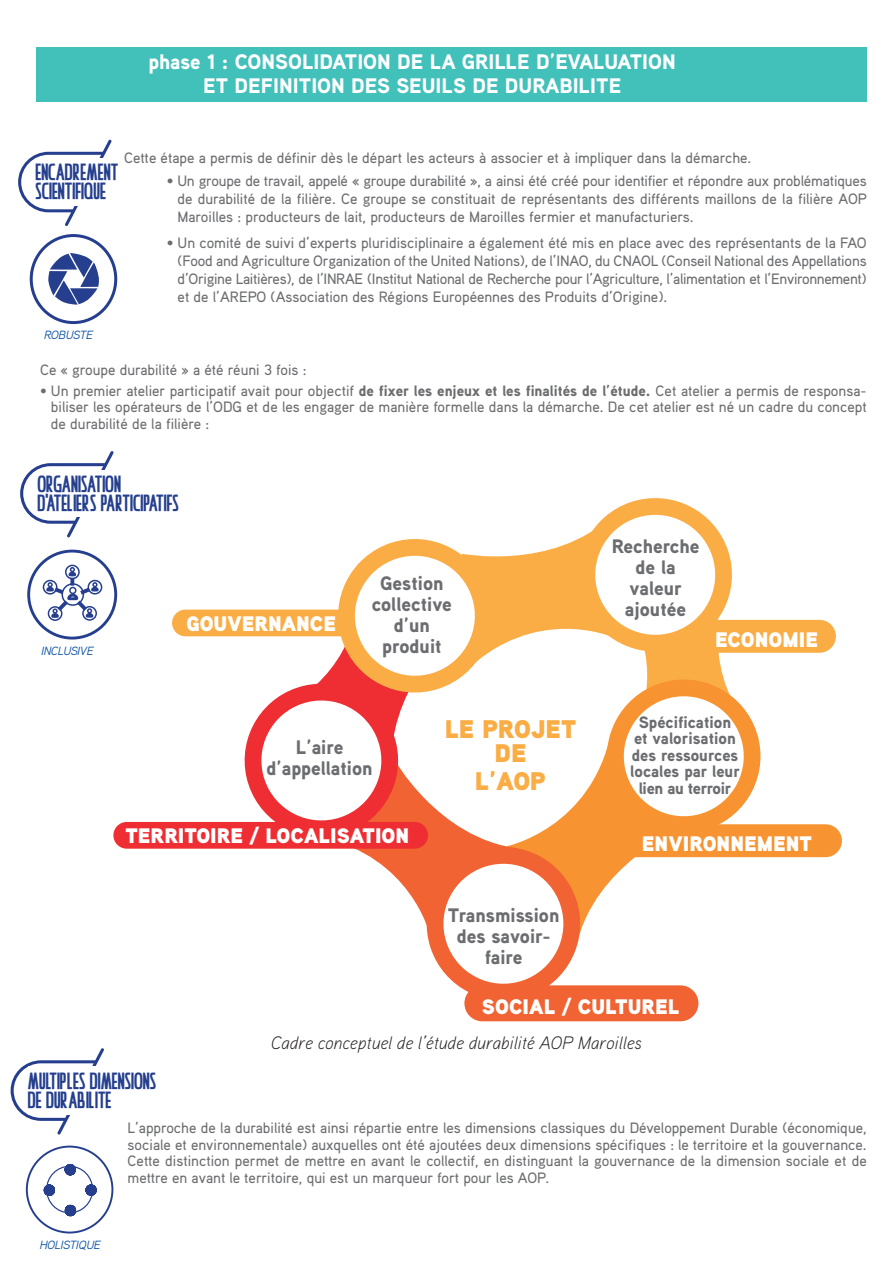
<style>
.page{position:relative;width:893px;height:1263px;background:#fff}
.page>*{position:absolute;margin:0;border:0;box-sizing:border-box;transform-origin:0 0}
.t1{font:25.5px/24px "Aaux Pro Ultra";color:#faad45;text-align:center}
.t2{font:900 21px/24px "Aaux Pro";color:#fff;text-align:center}
.t3{font:21px "Aaux Pro Ultra";color:#fff}
.t4{font:900 19.5px/21px "Aaux Pro";color:#6c6d70;text-align:center}
.t5{font:italic 300 18px "Aaux Pro";color:#231f20}
.t6{font:900 16.5px/16.5px "Aaux Pro";color:#6c6d70;text-align:center}
.t7{font:500 15px/16.5px "Aaux Pro";color:#6c6d70;text-align:justify}
.t8{font:15px/19.5px "I Am Awake";color:#253f8e}
.t9{font:italic 11.85px "Aaux Pro";letter-spacing:-.03em;color:#0850a3}
.s1{font-weight:900}
</style>
<div class="page">
<div style="left:36px;top:47px;width:831px;height:54px;background:#42c0ba"></div>
<svg style="left:18px;top:139px;width:94px;height:87px"></svg>
<div style="left:35px;top:158px;width:85px;height:48px;background:#fff"></div>
<svg style="left:20px;top:451px;width:94px;height:86px"></svg>
<div style="left:37px;top:470px;width:217px;height:47px;background:#fff"></div>
<svg style="left:237px;top:498px;width:531px;height:512px"></svg>
<div style="left:698px;top:620px;width:138px;height:33px;background:#faad45;border-radius:16px"></div>
<div style="left:614px;top:824px;width:228px;height:33px;background:#f79431;border-radius:16px"></div>
<div style="left:464px;top:985px;width:234px;height:36px;background:#f16332;border-radius:18px"></div>
<div style="left:113px;top:822px;width:315px;height:27px;background:#ee2e33;border-radius:13px"></div>
<div style="left:172px;top:610px;width:181px;height:26px;background:#faad45;border-radius:13px"></div>
<div style="left:30px;top:234px;width:87px;height:90px;border:3px solid #253f8e;border-radius:50%"></div>
<svg style="left:48px;top:253px;width:51px;height:52px"></svg>
<div style="left:65px;top:565px;width:15px;height:14px;border:2px solid #253f8e;border-radius:50%"></div>
<div style="left:43px;top:580px;width:15px;height:14px;border:2px solid #253f8e;border-radius:50%"></div>
<div style="left:88px;top:580px;width:14px;height:14px;border:2px solid #253f8e;border-radius:50%"></div>
<div style="left:48px;top:606px;width:14px;height:15px;border:2px solid #253f8e;border-radius:50%"></div>
<div style="left:82px;top:606px;width:15px;height:15px;border:2px solid #253f8e;border-radius:50%"></div>
<div style="left:27px;top:550px;width:90px;height:89px;border:3px solid #253f8e;border-radius:50%"></div>
<svg style="left:45px;top:567px;width:55px;height:52px"></svg>
<svg style="left:11px;top:1048px;width:93px;height:86px"></svg>
<div style="left:28px;top:1066px;width:217px;height:49px;background:#fff"></div>
<div style="left:26px;top:1145px;width:87px;height:88px;border:2px solid #253f8e;border-radius:50%"></div>
<svg style="left:43px;top:1164px;width:57px;height:55px"></svg>
<div style="left:46px;top:1166px;width:47px;height:47px;border:1px solid #253f8e;border-radius:50%"></div>
<h2 class="t2" style="left:148px;top:49px;width:529px">phase 1 : CONSOLIDATION DE LA GRILLE D’EVALUATION<br>ET DEFINITION DES SEUILS DE DURABILITE</h2>
<p class="t7" style="left:124px;top:150px;width:629px">Cette étape a permis de définir dès le départ les acteurs à associer et à impliquer dans la démarche.</p>
<p class="t7" style="left:177px;top:171px;width:691px;line-height:18px;text-indent:-11px">• Un groupe de travail, appelé « groupe durabilité », a ainsi été créé pour identifier et répondre aux problématiques de durabilité de la filière. Ce groupe se constituait de représentants des différents maillons de la filière AOP Maroilles : producteurs de lait, producteurs de Maroilles fermier et manufacturiers.</p>
<p class="t7" style="left:178px;top:234px;width:691px;line-height:18px;text-indent:-11px">• Un comité de suivi d’experts pluridisciplinaire a également été mis en place avec des représentants de la FAO (Food and Agriculture Organization of the United Nations), de l’INAO, du CNAOL (Conseil National des Appellations d’Origine Laitières), de l’INRAE (Institut National de Recherche pour l’Agriculture, l’alimentation et l’Environnement) et de l’AREPO (Association des Régions Européennes des Produits d’Origine).</p>
<p class="t8" style="left:35px;top:163px;width:84px">ENCADREMENT<br>SCIENTIFIQUE</p>
<p class="t9" style="left:44px;top:327px;width:50px">ROBUSTE</p>
<p class="t7" style="left:40px;top:361px;width:268px">Ce « groupe durabilité » a été réuni 3 fois :</p>
<p class="t7" style="left:51px;top:382px;width:817px;text-indent:-11px">• Un premier atelier participatif avait pour objectif <span class="s1">de fixer les enjeux et les finalités de l’étude.</span> Cet atelier a permis de responsa&shy;biliser les opérateurs de l’ODG et de les engager de manière formelle dans la démarche. De cet atelier est né un cadre du concept de durabilité de la filière :</p>
<p class="t8" style="left:37px;top:474px;width:143px">ORGANISATION<br>D’ATELIERS PARTICIPATIFS</p>
<p class="t9" style="left:41px;top:643px;width:54px">INCLUSIVE</p>
<h2 class="t3" style="left:186px;top:610px;width:151px">GOUVERNANCE</h2>
<h3 class="t4" style="left:372px;top:571px;width:81px">Gestion collective d’un produit</h3>
<h3 class="t4" style="left:266px;top:736px;width:108px">L’aire d’appellation</h3>
<h1 class="t1" style="left:445px;top:716px;width:133px">LE PROJET<br>DE</h1>
<h1 class="t1" style="left:475px;top:768px;width:73px">L’AOP</h1>
<h2 class="t3" style="left:125px;top:822px;width:285px">TERRITOIRE / LOCALISATION</h2>
<h3 class="t4" style="left:448px;top:904px;width:113px">Transmission des savoir&shy;faire</h3>
<h3 class="t4" style="left:612px;top:535px;width:89px">Recherche de la valeur ajoutée</h3>
<h2 class="t3" style="left:715px;top:626px;width:104px">ECONOMIE</h2>
<p class="t6" style="left:630px;top:713px;width:111px">Spécification et valorisation des ressources locales par leur lien au terroir</p>
<h2 class="t3" style="left:642px;top:830px;width:172px">ENVIRONNEMENT</h2>
<h2 class="t3" style="left:482px;top:993px;width:199px">SOCIAL / CULTUREL</h2>
<p class="t8" style="left:28px;top:1071px;width:130px">MULTIPLES DIMENSIONS<br>DE DURABILITE</p>
<p class="t5" style="left:271px;top:1032px;width:373px">Cadre conceptuel de l’étude durabilité AOP Maroilles</p>
<p class="t9" style="left:40px;top:1237px;width:63px">HOLISTIQUE</p>
<p class="t7" style="left:128px;top:1119px;width:741px">L’approche de la durabilité est ainsi répartie entre les dimensions classiques du Développement Durable (économique, sociale et environnementale) auxquelles ont été ajoutées deux dimensions spécifiques : le territoire et la gouvernance.<br>Cette distinction permet de mettre en avant le collectif, en distinguant la gouvernance de la dimension sociale et de mettre en avant le territoire, qui est un marqueur fort pour les AOP.</p>
</div>
